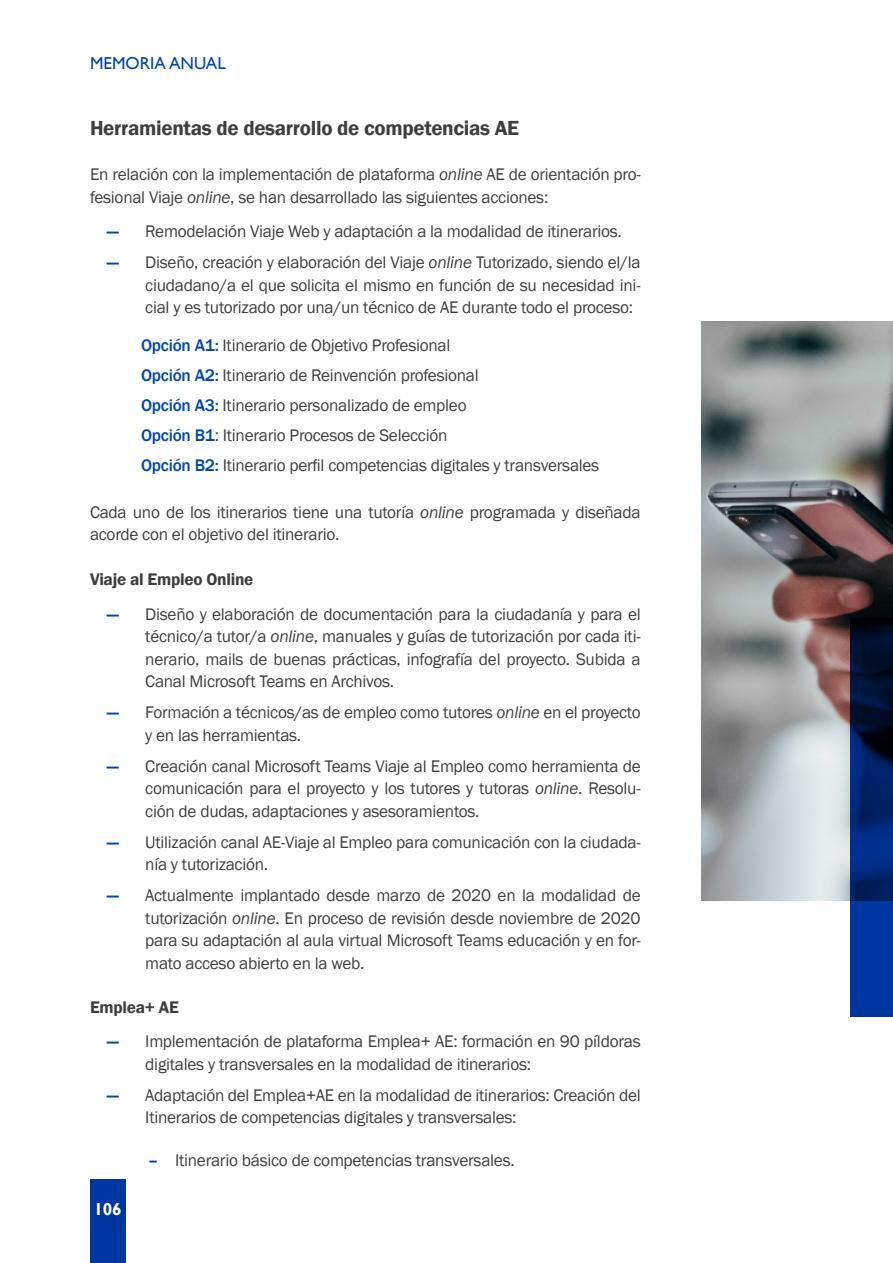
<style>
.page{position:relative;width:893px;height:1263px;background:#fff}
.page>*{position:absolute;margin:0;border:0;box-sizing:border-box;transform-origin:0 0}
.t1{font:600 21px "Franklin Gothic";letter-spacing:-.015em;color:#3e3e3f}
.t2{font:17.25px/22.5px "Franklin Gothic";letter-spacing:-.015em;color:#3e3e3f}
.t3{font:600 17.25px "Franklin Gothic";letter-spacing:-.015em;color:#3e3e3f}
.t4{font:17.25px "Gill Sans";color:#0047aa}
.t5{font:700 17.25px "Gill Sans";color:#fff}
.s1{font-style:italic}
.s2{font-weight:600;color:#0047aa}
.s3{font-weight:500;color:#0047aa}
</style>
<div class="page">
<div style="left:90px;top:1179px;width:35px;height:84px;background:#0036a0"></div>
<img style="left:702px;top:321px;width:191px;height:579px">
<svg style="left:850px;top:619px;width:43px;height:398px;background:#002267"></svg>
<p class="t4" style="left:90px;top:53px;width:137px">MEMORIA ANUAL</p>
<h4 class="t1" style="left:90px;top:115px;width:431px">Herramientas de desarrollo de competencias AE</h4>
<p class="t2" style="left:90px;top:163px;width:552px">En relación con la implementación de plataforma <span class="s1">online</span> AE de orientación pro&shy;fesional Viaje <span class="s1">online</span>, se han desarrollado las siguientes acciones:</p>
<p class="t2" style="left:107px;top:220px;width:516px"><span class="s2">—</span> Remodelación Viaje Web y adaptación a la modalidad de itinerarios.</p>
<p class="t2" style="left:145px;top:251px;width:497px;text-align:justify;text-indent:-38px"><span class="s2">—</span> Diseño, creación y elaboración del Viaje <span class="s1">online</span> Tutorizado, siendo el/la ciudadano/a el que solicita el mismo en función de su necesidad ini&shy;cial y es tutorizado por una/un técnico de AE durante todo el proceso:</p>
<p class="t2" style="left:141px;top:335px;width:311px"><span class="s3">Opción A1:</span> Itinerario de Objetivo Profesional</p>
<p class="t2" style="left:141px;top:365px;width:339px"><span class="s3">Opción A2:</span> Itinerario de Reinvención profesional</p>
<p class="t2" style="left:141px;top:395px;width:327px"><span class="s3">Opción A3:</span> Itinerario personalizado de empleo</p>
<p class="t2" style="left:141px;top:425px;width:308px"><span class="s3">Opción B1</span>: Itinerario Procesos de Selección</p>
<p class="t2" style="left:141px;top:455px;width:460px"><span class="s3">Opción B2:</span> Itinerario perfil competencias digitales y transversales</p>
<p class="t2" style="left:90px;top:501px;width:552px">Cada uno de los itinerarios tiene una tutoría <span class="s1">online</span> programada y diseñada acorde con el objetivo del itinerario.</p>
<p class="t3" style="left:90px;top:569px;width:165px">Viaje al Empleo Online</p>
<p class="t2" style="left:145px;top:603px;width:497px;text-align:justify;text-indent:-38px"><span class="s2">—</span> Diseño y elaboración de documentación para la ciudadanía y para el técnico/a tutor/a <span class="s1">online</span>, manuales y guías de tutorización por cada iti&shy;nerario, mails de buenas prácticas, infografía del proyecto. Subida a Canal Microsoft Teams en Archivos.</p>
<p class="t2" style="left:145px;top:701px;width:497px;text-indent:-38px"><span class="s2">—</span> Formación a técnicos/as de empleo como tutores <span class="s1">online</span> en el proyecto y en las herramientas.</p>
<p class="t2" style="left:145px;top:755px;width:497px;text-align:justify;text-indent:-38px"><span class="s2">—</span> Creación canal Microsoft Teams Viaje al Empleo como herramienta de comunicación para el proyecto y los tutores y tutoras <span class="s1">online</span>. Resolu&shy;ción de dudas, adaptaciones y asesoramientos.</p>
<p class="t2" style="left:145px;top:831px;width:497px;text-indent:-38px"><span class="s2">—</span> Utilización canal AE-Viaje al Empleo para comunicación con la ciudada&shy;nía y tutorización.</p>
<p class="t2" style="left:145px;top:884px;width:497px;text-align:justify;text-indent:-38px"><span class="s2">—</span> Actualmente implantado desde marzo de 2020 en la modalidad de tutorización <span class="s1">online</span>. En proceso de revisión desde noviembre de 2020 para su adaptación al aula virtual Microsoft Teams educación y en for&shy;mato acceso abierto en la web.</p>
<p class="t3" style="left:90px;top:996px;width:90px">Emplea+ AE</p>
<p class="t2" style="left:145px;top:1030px;width:497px;text-indent:-38px"><span class="s2">—</span> Implementación de plataforma Emplea+ AE: formación en 90 píldoras digitales y transversales en la modalidad de itinerarios:</p>
<p class="t2" style="left:145px;top:1084px;width:497px;text-indent:-38px"><span class="s2">—</span> Adaptación del Emplea+AE en la modalidad de itinerarios: Creación del<br>Itinerarios de competencias digitales y transversales:</p>
<p class="t2" style="left:148px;top:1149px;width:368px"><span class="s2">–</span> Itinerario básico de competencias transversales.</p>
<p class="t5" style="left:94px;top:1199px;width:29px">106</p>
</div>
